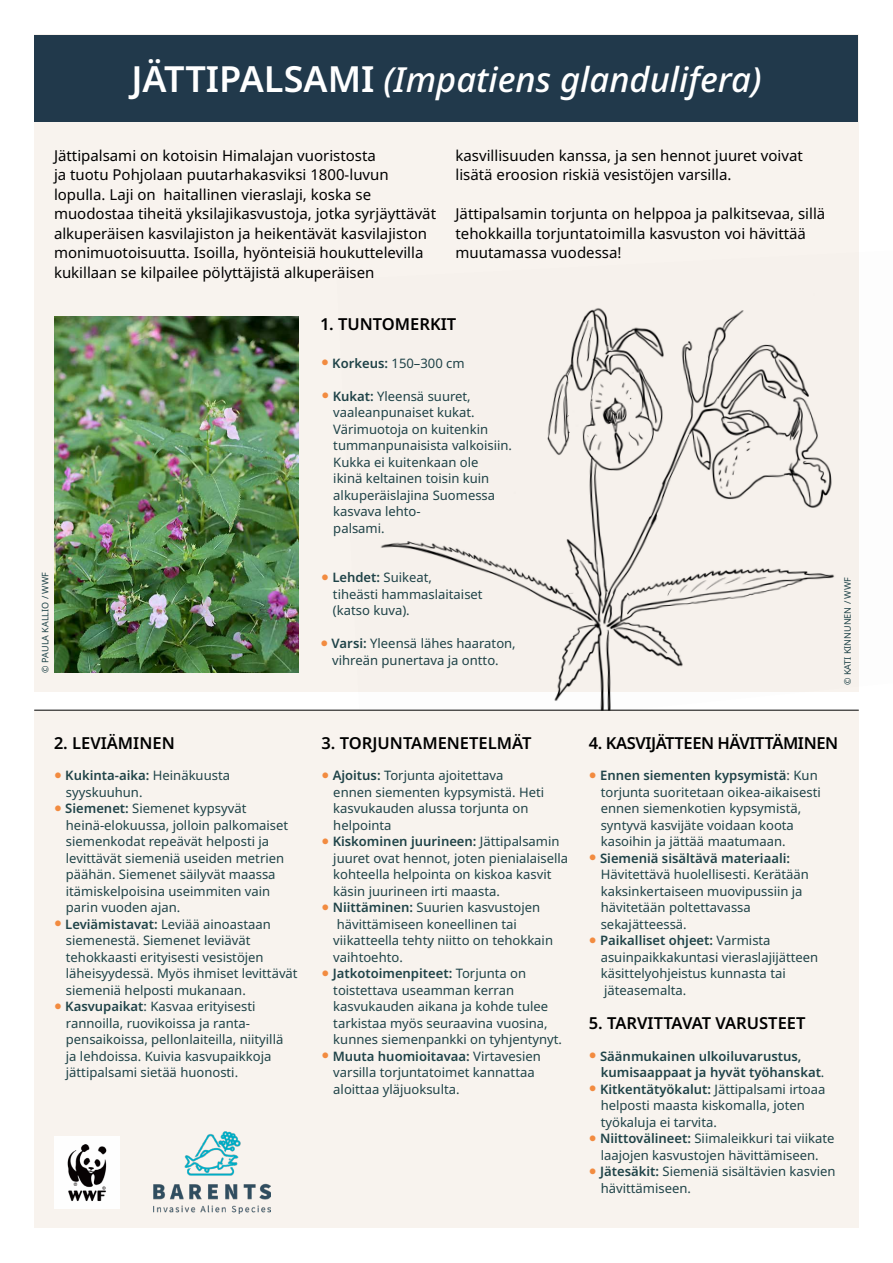
<style>
.page{position:relative;width:893px;height:1263px;background:#fff}
.page>*{position:absolute;margin:0;border:0;box-sizing:border-box;transform-origin:0 0}
.t1{font:italic 500 34.5px "Noto Sans";color:#fff}
.t2{font:600 16.5px "Noto Sans";color:#000}
.t3{font:600 16.5px "Noto Sans";letter-spacing:-.025em;color:#000}
.t4{font:15px/19.5px "Noto Sans";color:#000}
.t5{font:13.05px/16.5px "Noto Sans";color:#1f4348}
.t6{font:600 13.05px/16.5px "Noto Sans";color:#1f4348}
.t7{font:13.05px "Georgia";color:#f28b40}
.t8{font:9px "Noto Sans";color:#1f4348}
.s1{font-weight:600;font-style:normal;font-size:36px}
.s2{font-weight:600}
.s3{font-weight:400}
</style>
<div class="page">
<div style="left:35px;top:710px;width:824px;height:518px;background:#f8f3ee"></div>
<div style="left:34px;top:34px;width:825px;height:658px;background:#f8f3ee"></div>
<div style="left:35px;top:35px;width:823px;height:86px;background:#21394b"></div>
<img style="left:55px;top:316px;width:244px;height:357px">
<img style="left:55px;top:1136px;width:64px;height:73px">
<img style="left:153px;top:1131px;width:117px;height:83px">
<img style="left:337px;top:308px;width:522px;height:402px">
<hr style="left:34px;top:710px;width:825px;height:1px;background:#000">
<h1 class="t1" style="left:131px;top:55px;width:632px"><span class="s1">JÄTTIPALSAMI</span> (Impatiens glandulifera(</h1>
<p class="t4" style="left:54px;top:146px;width:323px">Jättipalsami on kotoisin Himalajan vuoristosta</p>
<p class="t4" style="left:54px;top:165px;width:336px">ja tuotu Pohjolaan puutarhakasviksi 1800-luvun</p>
<p class="t4" style="left:164px;top:185px;width:209px">haitallinen vieraslaji, koska se</p>
<p class="t4" style="left:54px;top:185px;width:384px">lopulla. Laji on<br>muodostaa tiheitä yksilajikasvustoja, jotka syrjäyttävät alkuperäisen kasvilajiston ja heikentävät kasvilajiston monimuotoisuutta. Isoilla, hyönteisiä houkuttelevilla kukillaan se kilpailee pölyttäjistä alkuperäisen</p>
<p class="t4" style="left:455px;top:146px;width:349px">kasvillisuuden kanssa ja, sen hennot juuret voivat lisätä eroosion riskiä vesistöjen varsilla.</p>
<p class="t4" style="left:455px;top:204px;width:371px">Jättipalsamin torjunta on helppoa ja palkitsevaa, sillä tehokkailla torjuntatoimilla kasvuston voi hävittää muutamassa vuodessa!</p>
<p class="t2" style="left:321px;top:312px;width:137px">1. TUNTOMERKIT</p>
<p class="t5" style="left:332px;top:355px;width:134px"><span class="s2">Korkeus:</span> 150–300 cm</p>
<p class="t7" style="left:321px;top:352px;width:9px">●</p>
<p class="t5" style="left:333px;top:388px;width:140px"><span class="s2">Kukat:</span> Yleensä suuret,</p>
<p class="t7" style="left:321px;top:385px;width:9px">●</p>
<p class="t8" style="left:39px;top:672px;width:102px;rotate:-90deg">© PAULA KALLIO / WWF</p>
<p class="t2" style="left:54px;top:732px;width:122px">2. LEVIÄMINEN</p>
<p class="t6" style="left:65px;top:767px;width:166px">Kukinta-aika: <span class="s3">Heinäkuusta</span></p>
<p class="t7" style="left:54px;top:764px;width:9px">●</p>
<p class="t5" style="left:65px;top:784px;width:183px">syyskuuhun.<br><span class="s2">Siemenet:</span> Siemenet kypsyvät</p>
<p class="t7" style="left:54px;top:797px;width:9px">●</p>
<p class="t5" style="left:65px;top:817px;width:224px">heinä-elokuussa, jolloin palkomaiset siemenkodat repeävät helposti ja levittävät siemeniä useiden metrien päähän. Siemenet säilyvät maassa itämiskelpoisina useimmiten vain parin vuoden ajan.<br><span class="s2">Leviämistavat:</span> Leviää ainoastaan</p>
<p class="t7" style="left:54px;top:913px;width:9px">●</p>
<p class="t5" style="left:65px;top:932px;width:234px">siemenestä. Siemenet leviävät tehokkaasti erityisesti vesistöjen läheisyydessä. Myös ihmiset levittävät siemeniä helposti mukanaan.<br><span class="s2">Kasvupaikat</span>: Kasvaa erityisesti</p>
<p class="t7" style="left:54px;top:995px;width:9px">●</p>
<p class="t5" style="left:66px;top:1015px;width:185px">rannoilla, ruovikoissa ja ranta-</p>
<p class="t5" style="left:66px;top:1048px;width:207px">ja lehdoissa. Kuivia kasvupaikkoja jättipalsami sietää huonosti.</p>
<p class="t5" style="left:66px;top:1031px;width:219px">pensaikoissa, pellonlaiteilla, niityillä</p>
<p class="t5" style="left:333px;top:404px;width:180px">vaaleanpunaiset kukat.<br>Värimuotoja on kuitenkin tummanpunaisista valkoisiin.<br>Kukka ei kuitenkaan ole<br>ikinä keltainen toisin kuin alkuperäislajina Suomessa</p>
<p class="t5" style="left:333px;top:520px;width:53px">palsami.</p>
<p class="t5" style="left:333px;top:503px;width:89px">kasvava lehto-</p>
<p class="t5" style="left:332px;top:569px;width:101px"><span class="s2">Lehdet:</span> Suikeat,</p>
<p class="t7" style="left:321px;top:566px;width:9px">●</p>
<p class="t5" style="left:333px;top:586px;width:151px">tiheästi hammaslaitaiset (katso kuva .(</p>
<p class="t5" style="left:332px;top:635px;width:186px"><span class="s2">Varsi:</span> Yleensä lähes haaraton,</p>
<p class="t7" style="left:320px;top:632px;width:9px">●</p>
<p class="t5" style="left:332px;top:652px;width:168px">vihreän punertava ja ontto.</p>
<p class="t2" style="left:321px;top:732px;width:212px">3. TORJUNTAMENETELMÄT</p>
<p class="t5" style="left:333px;top:767px;width:172px"><span class="s2">Ajoitus:</span> Torjunta ajoitettava</p>
<p class="t7" style="left:321px;top:764px;width:9px">●</p>
<p class="t5" style="left:333px;top:784px;width:228px">ennen siementen kypsymistä. Heti kasvukauden alussa torjunta on helpointa<br><span class="s2">Kiskominen juurineen:</span> Jättipalsamin</p>
<p class="t7" style="left:321px;top:830px;width:9px">●</p>
<p class="t5" style="left:333px;top:850px;width:237px">juuret ovat hennot, joten pienialaisella kohteella helpointa on kiskoa kasvit käsin juurineen irti maasta.<br><span class="s2">Niittäminen:</span> Suurien kasvustojen</p>
<p class="t7" style="left:321px;top:896px;width:9px">●</p>
<p class="t5" style="left:333px;top:916px;width:222px;text-indent:4px">hävittämiseen koneellinen tai viikatteella tehty niitto on tehokkain vaihtoehto.<br><span class="s2">Jatkotoimenpiteet:</span> Torjunta on</p>
<p class="t7" style="left:321px;top:962px;width:9px">●</p>
<p class="t5" style="left:333px;top:982px;width:231px">toistettava useamman kerran kasvukauden aikana ja kohde tulee tarkistaa myös seuraavina vuosina, kunnes siemenpankki on tyhjentynyt.<br><span class="s2">Muuta huomioitavaa:</span> Virtavesien</p>
<p class="t7" style="left:321px;top:1045px;width:9px">●</p>
<p class="t5" style="left:333px;top:1064px;width:203px">varsilla torjuntatoimet kannattaa aloittaa yläjuoksulta.</p>
<p class="t8" style="left:841px;top:685px;width:109px;rotate:-90deg">© KATI KINNUNEN / WWF</p>
<p class="t3" style="left:589px;top:732px;width:251px">4. KASVIJÄTTEEN HÄVITTÄMINEN</p>
<p class="t6" style="left:600px;top:767px;width:219px">Ennen siementen kypsymistä<span class="s3">: Kun</span></p>
<p class="t7" style="left:589px;top:764px;width:9px">●</p>
<p class="t5" style="left:601px;top:784px;width:222px">torjunta suoritetaan oikea-aikaisesti ennen siemenkotien kypsymistä, syntyvä kasvijäte voidaan koota kasoihin ja jättää maatumaan.</p>
<p class="t6" style="left:600px;top:850px;width:192px">Siemeniä sisältävä materiaali:</p>
<p class="t7" style="left:589px;top:847px;width:9px">●</p>
<p class="t5" style="left:600px;top:866px;width:210px">Hävitettävä huolellisesti. Kerätään kaksinkertaiseen muovipussiin ja hävitetään poltettavassa sekajätteessä.<br><span class="s2">Paikalliset ohjeet:</span> Varmista</p>
<p class="t7" style="left:589px;top:929px;width:9px">●</p>
<p class="t5" style="left:601px;top:949px;width:219px">asuinpaikkakuntasi vieraslajijätteen käsittelyohjeistus kunnasta tai jäteasemalta.</p>
<p class="t2" style="left:589px;top:1012px;width:218px">5. TARVITTAVAT VARUSTEET</p>
<p class="t6" style="left:600px;top:1048px;width:203px">Säänmukainen ulkoiluvarustus,</p>
<p class="t7" style="left:589px;top:1045px;width:9px">●</p>
<p class="t6" style="left:600px;top:1064px;width:227px">kumisaappaat ja hyvät työhanskat<span class="s3">.<br></span>Kitkentätyökalut: <span class="s3">Jättipalsami irtoaa</span></p>
<p class="t7" style="left:589px;top:1078px;width:9px">●</p>
<p class="t5" style="left:600px;top:1097px;width:236px">helposti maasta kiskomalla, joten työkaluja ei tarvita.<br><span class="s2">Niittovälineet:</span> Siimaleikkuri tai viikate</p>
<p class="t7" style="left:589px;top:1127px;width:9px">●</p>
<p class="t5" style="left:600px;top:1147px;width:237px">laajojen kasvustojen hävittämiseen.<br><span class="s2">Jätesäkit:</span> Siemeniä sisältävien kasvien</p>
<p class="t7" style="left:589px;top:1160px;width:9px">●</p>
<p class="t5" style="left:601px;top:1180px;width:92px">hävittämiseen.</p>
</div>
